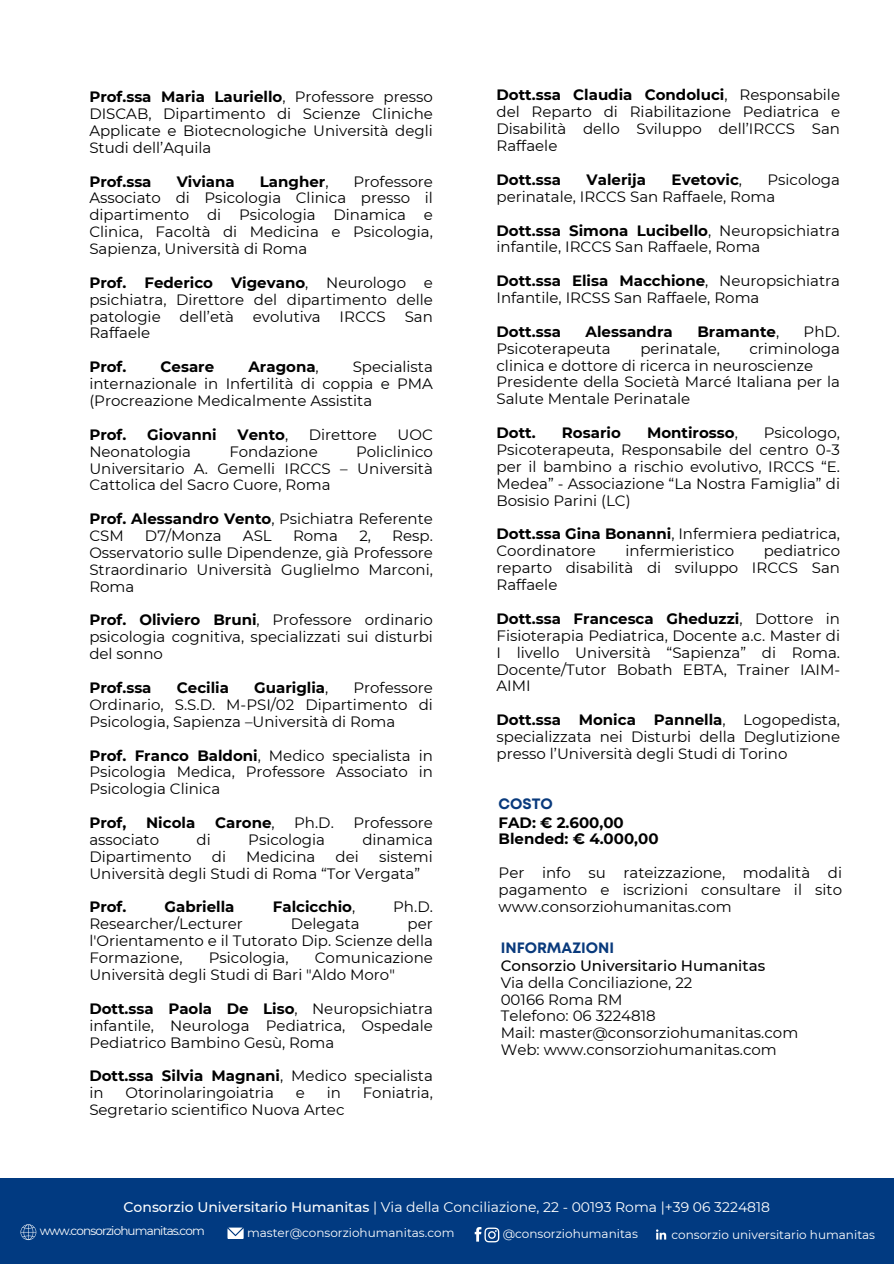
<style>
.page{position:relative;width:894px;height:1264px;background:#fff}
.page>*{position:absolute;margin:0;border:0;box-sizing:border-box;transform-origin:0 0}
.t1{font:15px/16.8px "Montserrat";color:#000;text-align:justify}
.t2{font:700 15px/16.8px "Montserrat";color:#000}
.t3{font:700 15px "Mont";color:#093a7c}
.t4{font:13.95px "Montserrat";color:#fff}
.t5{font:12px "Montserrat";color:#fff}
.t6{font:12px "Montserrat";letter-spacing:-.07em;color:#fff}
.s1{font-weight:700}
.s2{font-weight:400}
.s3{font-weight:500}
</style>
<div class="page">
<div style="left:0;top:1178px;width:893px;height:85px;background:#013a81"></div>
<svg style="left:21px;top:1224px;width:15px;height:15px"></svg>
<svg style="left:654px;top:1227px;width:14px;height:14px"></svg>
<svg style="left:655px;top:1229px;width:11px;height:10px"></svg>
<svg style="left:227px;top:1227px;width:16px;height:11px"></svg>
<svg style="left:474px;top:1227px;width:25px;height:15px"></svg>
<h3 class="t1" style="left:89px;top:88px;width:345px"><span class="s1">Prof.ssa Maria Lauriello</span>, Professore presso DISCAB, Dipartimento di Scienze Cliniche Applicate e Biotecnologiche Università degli Studi dell’Aquila</h3>
<h3 class="t2" style="left:89px;top:173px;width:64px">Prof.ssa</h3>
<h3 class="t2" style="left:177px;top:173px;width:60px">Viviana</h3>
<h3 class="t2" style="left:260px;top:173px;width:70px">Langher<span class="s2">,</span></h3>
<h3 class="t1" style="left:89px;top:173px;width:345px;text-indent:264px">Professore Associato di Psicologia Clinica presso il dipartimento di Psicologia Dinamica e Clinica, Facoltà di Medicina e Psicologia, Sapienza, Università di Roma</h3>
<h3 class="t1" style="left:89px;top:274px;width:345px"><span class="s1">Prof. Federico Vigevano</span>, Neurologo e psichiatra, Direttore del dipartimento delle patologie</h3>
<h3 class="t1" style="left:179px;top:308px;width:56px">dell’età</h3>
<h3 class="t1" style="left:253px;top:308px;width:69px">evolutiva</h3>
<h3 class="t1" style="left:339px;top:308px;width:48px">IRCCS</h3>
<h3 class="t1" style="left:404px;top:308px;width:30px">San</h3>
<h3 class="t1" style="left:89px;top:325px;width:62px">Raffaele</h3>
<h3 class="t2" style="left:89px;top:358px;width:38px">Prof.</h3>
<h3 class="t2" style="left:160px;top:358px;width:55px">Cesare</h3>
<h3 class="t2" style="left:248px;top:358px;width:72px">Aragona<span class="s2">,</span></h3>
<h3 class="t1" style="left:89px;top:358px;width:345px;text-indent:263px">Specialista internazionale in Infertilità di coppia e PMA (Procreazione Medicalmente Assistita</h3>
<h3 class="t2" style="left:89px;top:426px;width:38px">Prof.</h3>
<h3 class="t2" style="left:147px;top:426px;width:71px">Giovanni</h3>
<h3 class="t2" style="left:237px;top:426px;width:52px">Vento<span class="s2">,</span></h3>
<h3 class="t1" style="left:309px;top:426px;width:70px">Direttore</h3>
<h3 class="t1" style="left:397px;top:426px;width:37px">UOC</h3>
<h3 class="t1" style="left:89px;top:443px;width:103px">Neonatologia</h3>
<h3 class="t1" style="left:229px;top:443px;width:90px">Fondazione</h3>
<h3 class="t1" style="left:89px;top:443px;width:345px;text-indent:266px">Policlinico Universitario A. Gemelli IRCCS – Università Cattolica del Sacro Cuore, Roma</h3>
<h3 class="t1" style="left:89px;top:510px;width:345px"><span class="s1">Prof. Alessandro Vento</span>, Psichiatra Referente<br>CSM</h3>
<h3 class="t1" style="left:145px;top:527px;width:78px">D7/Monza</h3>
<h3 class="t1" style="left:243px;top:527px;width:30px">ASL</h3>
<h3 class="t1" style="left:293px;top:527px;width:46px">Roma</h3>
<h3 class="t1" style="left:359px;top:527px;width:13px">2,</h3>
<h3 class="t1" style="left:89px;top:527px;width:345px;text-indent:303px">Resp.<br>Osservatorio sulle Dipendenze, già Professore Straordinario Università Guglielmo Marconi, Roma</h3>
<h3 class="t1" style="left:89px;top:611px;width:345px"><span class="s1">Prof. Oliviero Bruni</span>, Professore ordinario psicologia cognitiva, specializzati sui disturbi del sonno</h3>
<h3 class="t2" style="left:89px;top:679px;width:64px">Prof.ssa</h3>
<h3 class="t2" style="left:177px;top:679px;width:54px">Cecilia</h3>
<h3 class="t2" style="left:254px;top:679px;width:76px">Guariglia<span class="s2">,</span></h3>
<h3 class="t1" style="left:89px;top:679px;width:345px;text-indent:264px">Professore Ordinario, S.S.D. M-PSI/02 Dipartimento di Psicologia, Sapienza –Università di Roma</h3>
<h3 class="t1" style="left:89px;top:746px;width:345px"><span class="s1">Prof. Franco Baldoni</span>, Medico specialista in Psicologia Medica, Professore Associato in Psicologia Clinica</h3>
<h3 class="t2" style="left:89px;top:814px;width:38px">Prof,</h3>
<h3 class="t2" style="left:146px;top:814px;width:51px">Nicola</h3>
<h3 class="t2" style="left:215px;top:814px;width:61px">Carone<span class="s2">,</span></h3>
<h3 class="t1" style="left:294px;top:814px;width:41px">Ph.D.</h3>
<h3 class="t1" style="left:353px;top:814px;width:81px">Professore</h3>
<h3 class="t1" style="left:89px;top:831px;width:71px">associato</h3>
<h3 class="t1" style="left:196px;top:831px;width:16px">di</h3>
<h3 class="t1" style="left:248px;top:831px;width:78px">Psicologia</h3>
<h3 class="t1" style="left:362px;top:831px;width:72px">dinamica</h3>
<h3 class="t1" style="left:89px;top:848px;width:104px">Dipartimento</h3>
<h3 class="t1" style="left:212px;top:848px;width:16px">di</h3>
<h3 class="t1" style="left:246px;top:848px;width:71px">Medicina</h3>
<h3 class="t1" style="left:335px;top:848px;width:25px">dei</h3>
<h3 class="t1" style="left:89px;top:848px;width:345px;text-indent:289px">sistemi<br>Università degli Studi di Roma “Tor Vergata”</h3>
<h3 class="t2" style="left:89px;top:898px;width:38px">Prof.</h3>
<h3 class="t2" style="left:165px;top:898px;width:71px">Gabriella</h3>
<h3 class="t2" style="left:273px;top:898px;width:84px">Falcicchio<span class="s2">,</span></h3>
<h3 class="t1" style="left:393px;top:898px;width:41px">Ph.D.</h3>
<h3 class="t1" style="left:89px;top:915px;width:155px">Researcher/Lecturer</h3>
<h3 class="t1" style="left:291px;top:915px;width:70px">Delegata</h3>
<h3 class="t1" style="left:89px;top:915px;width:345px;text-indent:318px">per l'Orientamento e il Tutorato Dip. Scienze della Formazione,</h3>
<h3 class="t1" style="left:89px;top:949px;width:345px;text-indent:225px">Comunicazione<br>Università degli Studi di Bari "Aldo Moro"</h3>
<h3 class="t1" style="left:89px;top:1000px;width:345px"><span class="s1">Dott.ssa Paola De Liso</span>, Neuropsichiatra infantile, Neurologa Pediatrica, Ospedale Pediatrico Bambino Gesù, Roma</h3>
<h3 class="t2" style="left:89px;top:1067px;width:345px">Dott.ssa Silvia Magnani<span class="s2">, Medico specialista in</span></h3>
<h3 class="t1" style="left:209px;top:949px;width:81px">Psicologia,</h3>
<h3 class="t1" style="left:125px;top:1084px;width:150px">Otorinolaringoiatria</h3>
<h3 class="t1" style="left:295px;top:1084px;width:11px">e</h3>
<h3 class="t1" style="left:326px;top:1084px;width:16px">in</h3>
<h3 class="t1" style="left:362px;top:1084px;width:72px">Foniatria,</h3>
<h3 class="t1" style="left:89px;top:1101px;width:256px">Segretario scientifico Nuova Artec</h3>
<h3 class="t1" style="left:496px;top:87px;width:345px"><span class="s1">Dott.ssa Claudia Condoluci</span>, Responsabile del Reparto di Riabilitazione Pediatrica e Disabilità dello Sviluppo dell’IRCCS San Raffaele</h3>
<h1 class="t2" style="left:496px;top:171px;width:66px">Dott.ssa</h1>
<h1 class="t2" style="left:586px;top:171px;width:61px">Valerija</h1>
<h1 class="t2" style="left:671px;top:171px;width:72px">Evetovic<span class="s2">,</span></h1>
<h1 class="t1" style="left:496px;top:171px;width:345px;text-indent:271px">Psicologa perinatale, IRCCS San Raffaele, Roma</h1>
<h2 class="t1" style="left:496px;top:222px;width:345px"><span class="s1">Dott.ssa Simona Lucibello</span>, Neuropsichiatra infantile, IRCCS San Raffaele, Roma</h2>
<h3 class="t1" style="left:496px;top:272px;width:345px"><span class="s1">Dott.ssa Elisa Macchione</span>, Neuropsichiatra<br>Infantile, IRCSS San Raffaele, Roma</h3>
<h1 class="t2" style="left:496px;top:323px;width:66px">Dott.ssa</h1>
<h1 class="t2" style="left:585px;top:323px;width:89px">Alessandra</h1>
<h1 class="t2" style="left:697px;top:323px;width:83px">Bramante<span class="s2">,</span></h1>
<h1 class="t1" style="left:803px;top:323px;width:38px">PhD.</h1>
<h1 class="t1" style="left:496px;top:340px;width:116px">Psicoterapeuta</h1>
<h1 class="t1" style="left:640px;top:340px;width:81px">perinatale,</h1>
<h1 class="t1" style="left:496px;top:340px;width:345px;text-align:left;text-indent:253px">criminologa clinica e dottore di ricerca in neuroscienze Presidente della Società Marcé Italiana per la Salute Mentale Perinatale</h1>
<h3 class="t2" style="left:496px;top:424px;width:41px">Dott.</h3>
<h3 class="t2" style="left:561px;top:424px;width:60px">Rosario</h3>
<h3 class="t2" style="left:646px;top:424px;width:92px">Montirosso<span class="s2">,</span></h3>
<h3 class="t1" style="left:496px;top:424px;width:345px;text-indent:267px">Psicologo, Psicoterapeuta, Responsabile del centro 0-3 per il bambino a rischio evolutivo, IRCCS “E.<br>Medea” - Associazione “La Nostra Famiglia” di Bosisio Parini (LC)</h3>
<p class="t1" style="left:496px;top:525px;width:345px"><span class="s1">Dott.ssa Gina Bonanni</span>, Infermiera pediatrica,<br>Coordinatore</p>
<p class="t1" style="left:625px;top:542px;width:110px">infermieristico</p>
<p class="t1" style="left:496px;top:542px;width:345px;text-indent:267px">pediatrico reparto disabilità di sviluppo IRCCS San Raffaele</p>
<h3 class="t1" style="left:496px;top:610px;width:345px"><span class="s1">Dott.ssa Francesca Gheduzzi</span>, Dottore in Fisioterapia Pediatrica, Docente a.c. Master di I livello Università “Sapienza” di Roma.<br>Docente/Tutor Bobath EBTA, Trainer IAIM-AIMI</h3>
<p class="t1" style="left:496px;top:711px;width:345px"><span class="s1">Dott.ssa Monica Pannella</span>, Logopedista, specializzata nei Disturbi della Deglutizione presso l’Università degli Studi di Torino</p>
<h3 class="t3" style="left:498px;top:798px;width:56px">COSTO</h3>
<h3 class="t2" style="left:498px;top:813px;width:161px">FAD: € 2.600,00<br>Blended: € 4.000,00</h3>
<h3 class="t1" style="left:498px;top:864px;width:345px">Per info su rateizzazione, modalità di pagamento e iscrizioni consultare il sito www.consorziohumanitas.com</h3>
<p class="t3" style="left:500px;top:941px;width:115px">INFORMAZIONI</p>
<p class="t1" style="left:500px;top:957px;width:299px;text-align:left"><span class="s3">Consorzio Universitario Humanitas<br></span>Via della Conciliazione, 22<br>00166 Roma RM<br>Telefono: 06 3224818<br>Mail: master@consorziohumanitas.com<br>Web: www.consorziohumanitas.com</p>
<h3 class="t4" style="left:123px;top:1198px;width:647px"><span class="s3">Consorzio Universitario Humanitas</span> | Via della Conciliazione, 22 - 00193 Roma |+39 06 3224818</h3>
<h3 class="t6" style="left:40px;top:1223px;width:167px">www.consorziohumanitas.com</h3>
<h3 class="t5" style="left:247px;top:1225px;width:209px">master@consorziohumanitas.com</h3>
<h3 class="t5" style="left:502px;top:1226px;width:137px">@consorziohumanitas</h3>
<h3 class="t5" style="left:671px;top:1226px;width:205px">consorzio universitario humanitas</h3>
</div>
